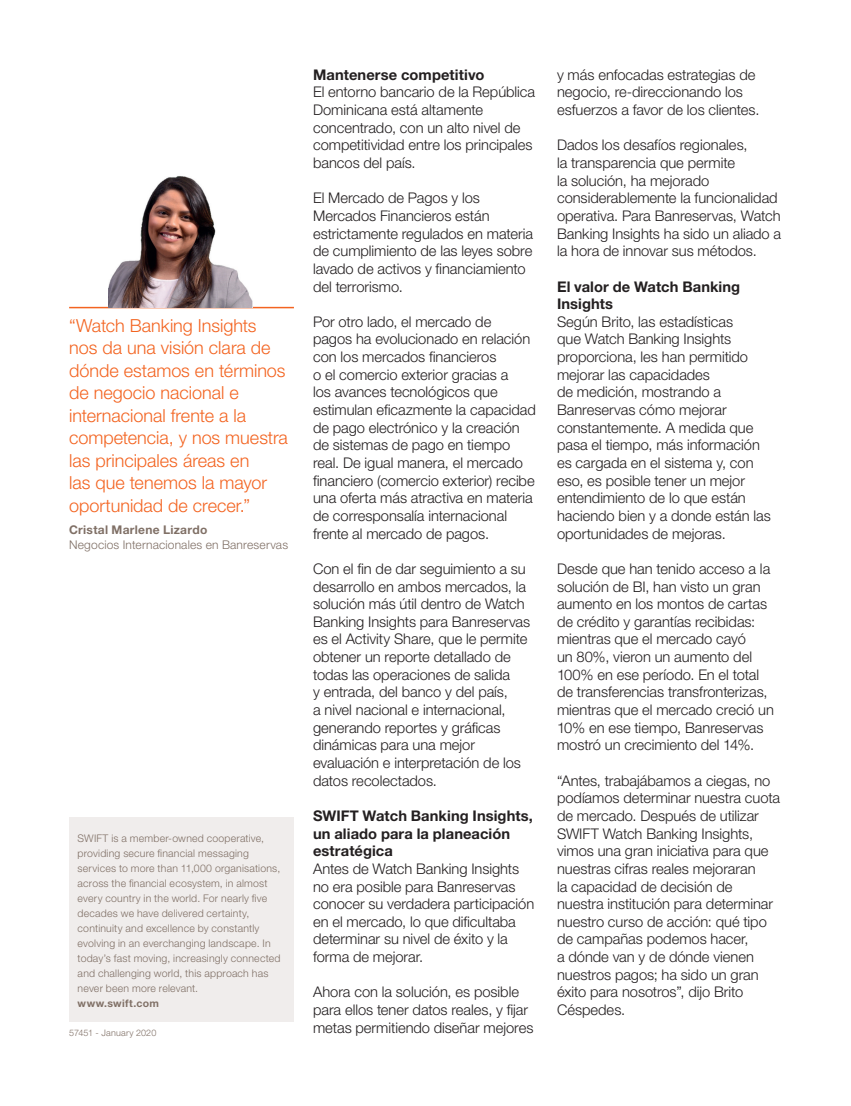
<style>
.page{position:relative;width:851px;height:1106px;background:#fff}
.page>*{position:absolute;margin:0;border:0;box-sizing:border-box;transform-origin:0 0}
.t1{font:300 18px/22.5px "Helvetica Neue LT Std";color:#f36421}
.t2{font:300 14.7px/17.7px "Helvetica Neue LT Std";letter-spacing:-.005em;color:#231f20}
.t3{font:700 14.7px/17.7px "Helvetica Neue LT Std";letter-spacing:.005em;color:#231f20}
.t4{font:300 12px "Helvetica Neue LT Std";letter-spacing:.015em;color:#807066}
.t5{font:700 12px "Helvetica Neue LT Std";letter-spacing:.025em;color:#807066}
.t6{font:300 10.5px/15px "Helvetica Neue LT Std";letter-spacing:.02em;color:#807066}
.t7{font:700 10.5px "Helvetica Neue LT Std";letter-spacing:.03em;color:#807066}
.t8{font:300 9px "Helvetica Neue LT Std";letter-spacing:.02em;color:#807066}
</style>
<div class="page">
<div style="left:69px;top:817px;width:225px;height:204px;background:#f0edec"></div>
<hr style="left:69px;top:307px;width:225px;height:1px;background:#f36421">
<img style="left:108px;top:176px;width:144px;height:131px">
<p class="t1" style="left:69px;top:314px;width:220px">“Watch Banking Insights nos da una visión clara de dónde estamos en términos de negocio nacional e internacional frente a la competencia, y nos muestra las principales áreas en<br>las que tenemos la mayor oportunidad de crecer.”</p>
<p class="t5" style="left:69px;top:522px;width:140px">Cristal Marlene Lizardo</p>
<p class="t4" style="left:69px;top:537px;width:220px">Negocios Internacionales en Banreservas</p>
<p class="t6" style="left:78px;top:830px;width:204px">SWIFT is a member-owned cooperative, providing secure financial messaging services to more than 11,000 organisations, across the financial ecosystem, in almost every country in the world. For nearly five decades we have delivered certainty, continuity and excellence by constantly evolving in an everchanging landscape. In today’s fast moving, increasingly connected and challenging world, this approach has never been more relevant.</p>
<p class="t7" style="left:78px;top:996px;width:83px">www.swift.com</p>
<p class="t8" style="left:69px;top:1027px;width:89px">57451 - January 2020</p>
<p class="t3" style="left:313px;top:65px;width:173px">Mantenerse competitivo</p>
<p class="t2" style="left:313px;top:83px;width:223px">El entorno bancario de la República<br>Dominicana está altamente concentrado, con un alto nivel de competitividad entre los principales bancos del país.</p>
<p class="t2" style="left:313px;top:189px;width:221px">El Mercado de Pagos y los<br>Mercados Financieros están estrictamente regulados en materia de cumplimiento de las leyes sobre lavado de activos y financiamiento del terrorismo.</p>
<p class="t2" style="left:313px;top:312px;width:224px">Por otro lado, el mercado de<br>pagos ha evolucionado en relación con los mercados financieros<br>o el comercio exterior gracias a<br>los avances tecnológicos que estimulan eficazmente la capacidad de pago electrónico y la creación de sistemas de pago en tiempo real. De igual manera, el mercado financiero (comercio exterior) recibe una oferta más atractiva en materia de corresponsalía internacional frente al mercado de pagos.</p>
<p class="t2" style="left:313px;top:559px;width:219px">Con el fin de dar seguimiento a su desarrollo en ambos mercados, la solución más útil dentro de Watch<br>Banking Insights para Banreservas es el Activity Share, que le permite obtener un reporte detallado de todas las operaciones de salida<br>y entrada, del banco y del país,<br>a nivel nacional e internacional, generando reportes y gráficas dinámicas para una mejor evaluación e interpretación de los datos recolectados.</p>
<p class="t3" style="left:313px;top:806px;width:221px">SWIFT Watch Banking Insights, un aliado para la planeación estratégica</p>
<p class="t2" style="left:313px;top:859px;width:222px">Antes de Watch Banking Insights no era posible para Banreservas conocer su verdadera participación en el mercado, lo que dificultaba determinar su nivel de éxito y la forma de mejorar.</p>
<p class="t2" style="left:313px;top:983px;width:222px">Ahora con la solución, es posible para ellos tener datos reales, y fijar metas permitiendo diseñar mejores</p>
<p class="t2" style="left:557px;top:65px;width:204px">y más enfocadas estrategias de negocio, re-direccionando los esfuerzos a favor de los clientes.</p>
<p class="t2" style="left:557px;top:136px;width:226px">Dados los desafíos regionales,<br>la transparencia que permite<br>la solución, ha mejorado considerablemente la funcionalidad operativa. Para Banreservas, Watch<br>Banking Insights ha sido un aliado a la hora de innovar sus métodos.</p>
<p class="t3" style="left:557px;top:277px;width:185px">El valor de Watch Banking<br>Insights</p>
<p class="t2" style="left:557px;top:312px;width:215px">Según Brito, las estadísticas<br>que Watch Banking Insights proporciona, les han permitido mejorar las capacidades<br>de medición, mostrando a<br>Banreservas cómo mejorar constantemente. A medida que pasa el tiempo, más información es cargada en el sistema y, con eso, es posible tener un mejor entendimiento de lo que están haciendo bien y a donde están las oportunidades de mejoras.</p>
<p class="t2" style="left:557px;top:559px;width:218px">Desde que han tenido acceso a la solución de BI, han visto un gran aumento en los montos de cartas de crédito y garantías recibidas: mientras que el mercado cayó<br>un 80%, vieron un aumento del<br>100% en ese período. En el total de transferencias transfronterizas, mientras que el mercado creció un<br>10% en ese tiempo, Banreservas mostró un crecimiento del 14%.</p>
<p class="t2" style="left:557px;top:771px;width:225px">“Antes, trabajábamos a ciegas, no podíamos determinar nuestra cuota de mercado. Después de utilizar<br>SWIFT Watch Banking Insights, vimos una gran iniciativa para que nuestras cifras reales mejoraran<br>la capacidad de decisión de nuestra institución para determinar nuestro curso de acción: qué tipo de campañas podemos hacer,<br>a dónde van y de dónde vienen nuestros pagos; ha sido un gran éxito para nosotros”, dijo Brito<br>Céspedes.</p>
</div>
